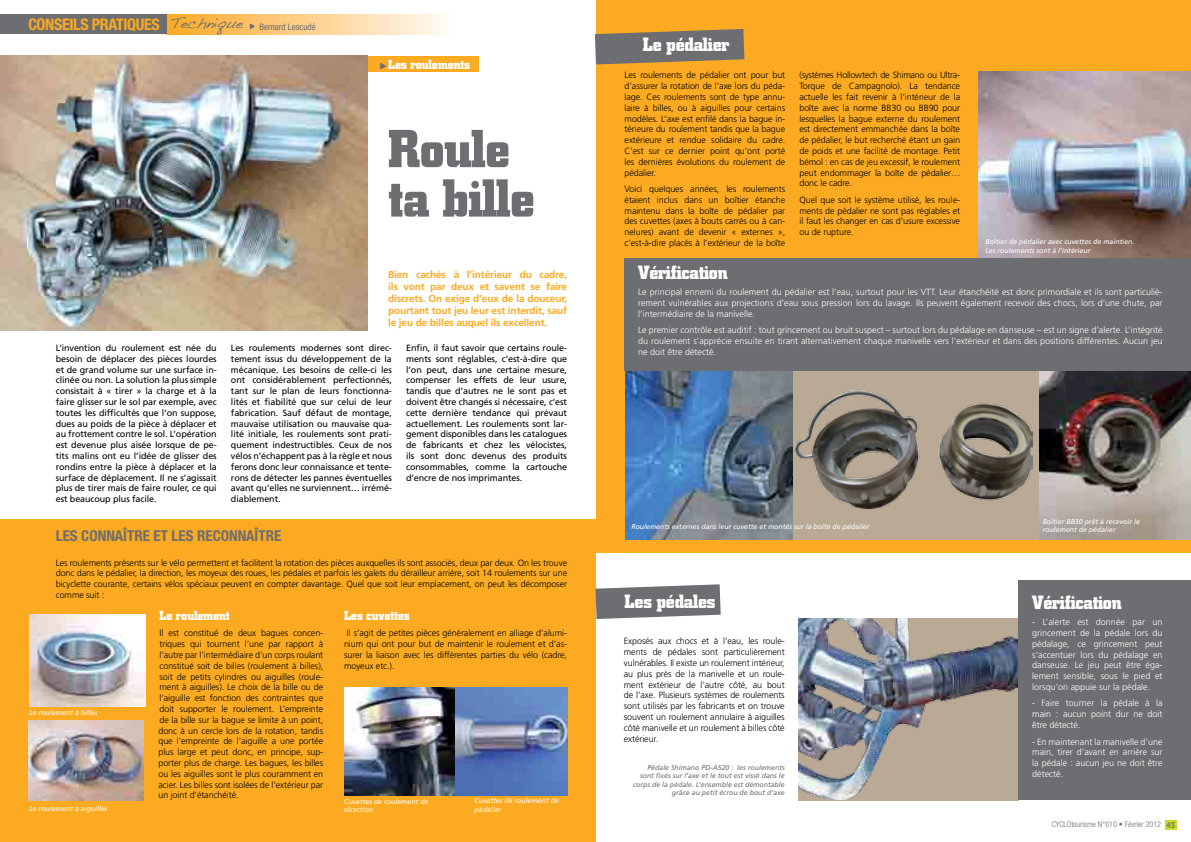
<style>
.page{position:relative;width:1191px;height:842px;background:#fff}
.page>*{position:absolute;margin:0;border:0;box-sizing:border-box;transform-origin:0 0}
.t1{font:700 52.8px/49.5px "City";letter-spacing:-.01em;color:#6d6e71}
.t2{font:700 19px "City";letter-spacing:-.015em;color:#fff}
.t3{font:700 condensed 16px "Helvetica Neue";letter-spacing:-.02em;color:#fbaa21}
.t4{font:700 condensed 15px "Helvetica Neue";color:#6d6e71}
.t5{font:700 13px "City";letter-spacing:-.01em;color:#fff}
.t6{font:700 10px/12px "Frutiger";letter-spacing:-.01em;color:#fbaa21;text-align:justify}
.t7{font:300 9px/10.8px "Frutiger";letter-spacing:-.01em;color:#000;text-align:justify}
.t8{font:9px/10.8px "Frutiger";letter-spacing:-.01em;color:#000;text-align:justify}
.t9{font:300 9px/10.8px "Frutiger";color:#fff;text-align:justify}
.t10{font:300 condensed 8px "Helvetica Neue";color:#6d6e71}
.t11{font:italic 7px/8.4px "Frutiger";color:#fff}
.t12{font:italic 7px/8.4px "Frutiger";color:#6d6e71;text-align:right}
.s1{font-family:"Handwriting Dakota";font-weight:400;font-stretch:normal;font-size:15px;color:#6d6e71}
.s2{font-family:"Distro Bats";font-weight:400;font-stretch:normal;font-size:7px;color:#6d6e71}
.s3{font-weight:400;font-size:9px;color:#6d6e71}
.s4{font-family:"Distro Bats";font-weight:400;font-size:8px;color:#6d6e71}
.s5{font-family:"City";font-weight:500;font-stretch:normal}
</style>
<div class="page">
<div style="left:1165px;top:820px;width:11px;height:9px;background:#cbdb2a"></div>
<div style="left:596px;top:0;width:595px;height:553px;background:#fbaa21"></div>
<div style="left:0;top:519px;width:595px;height:323px;background:#fbaa21"></div>
<div style="left:331px;top:57px;width:147px;height:15px;background:#fbaa21"></div>
<img style="left:0;top:56px;width:367px;height:274px">
<div style="left:167px;top:14px;width:283px;height:20px;background:linear-gradient(to right,#fca927,#fffaf7)"></div>
<div style="left:0;top:14px;width:167px;height:20px;background:#6d6e71"></div>
<img style="left:29px;top:615px;width:116px;height:92px">
<img style="left:28px;top:720px;width:116px;height:81px">
<img style="left:344px;top:687px;width:223px;height:108px">
<img style="left:978px;top:71px;width:213px;height:187px">
<img style="left:1038px;top:370px;width:153px;height:169px">
<div style="left:791px;top:344px;width:247px;height:195px;background:#b9a995"></div>
<img style="left:796px;top:390px;width:236px;height:118px">
<img style="left:625px;top:370px;width:167px;height:169px">
<img style="left:798px;top:618px;width:220px;height:181px">
<div style="left:624px;top:258px;width:567px;height:112px;background:#6d6e71"></div>
<div style="left:1018px;top:580px;width:173px;height:219px;background:#6d6e71"></div>
<svg style="left:595px;top:584px;width:125px;height:35px;background:#818183"></svg>
<svg style="left:595px;top:29px;width:149px;height:35px;background:#807666"></svg>
<h3 class="t3" style="left:28px;top:15px;width:289px">CONSEILS PRATIQUES <span class="s1">Technique</span> <span class="s2">,</span> <span class="s3">Bernard Lescudé</span></h3>
<h3 class="t5" style="left:380px;top:57px;width:91px"><span class="s4">,</span> Les roulements</h3>
<h1 class="t1" style="left:388px;top:125px;width:148px">Roule ta bille</h1>
<p class="t6" style="left:388px;top:269px;width:180px">Bien cachés à l’intérieur du cadre, ils vont par deux et savent se faire discrets. On exige d’eux de la douceur, pourtant tout jeu leur est interdit, sauf le jeu de billes auquel ils excellent.</p>
<p class="t8" style="left:56px;top:342px;width:162px">L’invention du roulement est née du besoin de déplacer des pièces lourdes et de grand volume sur une surface in&shy;clinée ou non. La solution la plus simple consistait à « tirer » la charge et à la faire glisser sur le sol par exemple, avec toutes les difficultés que l’on suppose, dues au poids de la pièce à déplacer et au frottement contre le sol. L’opération est devenue plus aisée lorsque de pe&shy;tits malins ont eu l’idée de glisser des rondins entre la pièce à déplacer et la surface de déplacement. Il ne s’agissait plus de tirer mais de faire rouler, ce qui est beaucoup plus facile.</p>
<p class="t8" style="left:231px;top:342px;width:162px">Les roulements modernes sont direc&shy;tement issus du développement de la mécanique. Les besoins de celle-ci les ont considérablement perfectionnés, tant sur le plan de leurs fonctionna&shy;lités et fiabilité que sur celui de leur fabrication. Sauf défaut de montage, mauvaise utilisation ou mauvaise qua&shy;lité initiale, les roulements sont prati&shy;quement indestructibles. Ceux de nos vélos n’échappent pas à la règle et nous ferons donc leur connaissance et tente&shy;rons de détecter les pannes éventuelles avant qu’elles ne surviennent… irrémé&shy;diablement.</p>
<p class="t8" style="left:406px;top:342px;width:162px">Enfin, il faut savoir que certains roule&shy;ments sont réglables, c’est-à-dire que l’on peut, dans une certaine mesure, compenser les effets de leur usure, tandis que d’autres ne le sont pas et doivent être changés si nécessaire, c’est cette dernière tendance qui prévaut actuellement. Les roulements sont lar&shy;gement disponibles dans les catalogues de fabricants et chez les vélocistes, ils sont donc devenus des produits consommables, comme la cartouche d’encre de nos imprimantes.</p>
<h3 class="t4" style="left:56px;top:526px;width:35px">LES CONNA</h3>
<h3 class="t4" style="left:123px;top:526px;width:13px">ÎTRE</h3>
<h3 class="t4" style="left:153px;top:526px;width:53px">ETLES RECONNA</h3>
<h3 class="t4" style="left:255px;top:526px;width:13px">ÎTRE</h3>
<p class="t7" style="left:56px;top:557px;width:513px">Les roulements présents sur le vélo permettent et facilitent la rotation des pièces auxquelles ils sont associés, deux par deux. On les trouve donc dans le pédalier, la direction, les moyeux des roues, les pédales et parfois les galets du dérailleur arrière, soit 14 roulements sur une bicyclette courante, certains vélos spéciaux peuvent en compter davantage. Quel que soit leur emplacement, on peut les décomposer comme suit :</p>
<h3 class="t5" style="left:160px;top:608px;width:72px">Le roulement</h3>
<p class="t7" style="left:158px;top:628px;width:166px">Il est constitué de deux bagues concen&shy;triques qui tournent l’une par rapport à l’autre par l’intermédiaire d’un corps roulant constitué soit de billes (roulement à billes), soit de petits cylindres ou aiguilles (roule&shy;ment à aiguilles). Le choix de la bille ou de l’aiguille est fonction des contraintes que doit supporter le roulement. L’empreinte de la bille sur la bague se limite à un point, donc à un cercle lors de la rotation, tandis que l’empreinte de l’aiguille a une portée plus large et peut donc, en principe, sup&shy;porter plus de charge. Les bagues, les billes ou les aiguilles sont le plus couramment en acier. Les billes sont isolées de l’extérieur par un joint d’étanchéité.</p>
<h3 class="t5" style="left:344px;top:608px;width:67px">Les cuvettes</h3>
<p class="t7" style="left:344px;top:628px;width:224px;text-indent:3px">Il s’agit de petites pièces généralement en alliage d’alumi&shy;nium qui ont pour but de maintenir le roulement et d’as&shy;surer la liaison avec les différentes parties du vélo (cadre, moyeux etc.).</p>
<p class="t11" style="left:29px;top:709px;width:70px">Le roulement à billes</p>
<p class="t11" style="left:474px;top:797px;width:86px">Cuvettes de roulement de pédalier</p>
<p class="t11" style="left:344px;top:797px;width:86px">Cuvettes de roulement de</p>
<p class="t11" style="left:29px;top:805px;width:80px">Le roulement à aiguilles</p>
<p class="t11" style="left:344px;top:805px;width:31px">direction</p>
<h2 class="t2" style="left:643px;top:34px;width:88px">Le pédalier</h2>
<p class="t7" style="left:624px;top:70px;width:162px">Les roulements de pédalier ont pour but d’assurer la rotation de l’axe lors du péda&shy;lage. Ces roulements sont de type annu&shy;laire à billes, ou à aiguilles pour certains modèles. L’axe est enfilé dans la bague in&shy;térieure du roulement tandis que la bague extérieure et rendue solidaire du cadre.<br>C’est sur ce dernier point qu’ont porté les dernières évolutions du roulement de pédalier.</p>
<p class="t7" style="left:624px;top:183px;width:162px">Voici quelques années, les roulements étaient inclus dans un boîtier étanche maintenu dans la boîte de pédalier par des cuvettes (axes à bouts carrés ou à can&shy;nelures) avant de devenir « externes », c’est-à-dire placés à l’extérieur de la boîte</p>
<p class="t7" style="left:799px;top:70px;width:162px">(systèmes Hollowtech de Shimano ou Ultra-Torque de Campagnolo). La tendance actuelle les fait revenir à l’intérieur de la boîte avec la norme BB30 ou BB90 pour lesquelles la bague externe du roulement est directement emmanchée dans la boîte de pédalier, le but recherché étant un gain de poids et une facilité de montage. Petit bémol : en cas de jeu excessif, le roulement peut endommager la boîte de pédalier… donc le cadre.</p>
<p class="t7" style="left:799px;top:194px;width:162px">Quel que soit le système utilisé, les roule&shy;ments de pédalier ne sont pas réglables et il faut les changer en cas d’usure excessive ou de rupture.</p>
<p class="t11" style="left:985px;top:238px;width:150px">Boîtier de pédalier avec cuvettes de maintien.<br>Les roulements sont à l’intérieur</p>
<h2 class="t2" style="left:638px;top:261px;width:91px">Vérification</h2>
<p class="t9" style="left:638px;top:287px;width:526px">Le principal ennemi du roulement du pédalier est l’eau, surtout pour les VTT. Leur étanchéité est donc primordiale et ils sont particuliè&shy;rement vulnérables aux projections d’eau sous pression lors du lavage. Ils peuvent également recevoir des chocs, lors d’une chute, par l’intermédiaire de la manivelle.</p>
<p class="t9" style="left:638px;top:325px;width:526px">Le premier contrôle est auditif : tout grincement ou bruit suspect – surtout lors du pédalage en danseuse – est un signe d’alerte. L’intégrité du roulement s’apprécie ensuite en tirant alternativement chaque manivelle vers l’extérieur et dans des positions différentes. Aucun jeu ne doit être détecté.</p>
<p class="t11" style="left:631px;top:522px;width:240px">Roulements externes dans leur cuvette et montés sur la boîte de pédalier</p>
<h2 class="t2" style="left:624px;top:591px;width:92px">Les pédales</h2>
<p class="t7" style="left:624px;top:636px;width:162px">Exposés aux chocs et à l’eau, les roule&shy;ments de pédales sont particulièrement vulnérables. Il existe un roulement intérieur, au plus près de la manivelle et un roule&shy;ment extérieur de l’autre côté, au bout de l’axe. Plusieurs systèmes de roulements sont utilisés par les fabricants et on trouve souvent un roulement annulaire à aiguilles côté manivelle et un roulement à billes côté extérieur.</p>
<p class="t12" style="left:633px;top:763px;width:153px">Pédale Shimano PD-A520 : les roulements sont fixés sur l’axe et le tout est vissé dans le corps de la pédale. L’ensemble est démontable grâce au petit écrou de bout d’axe</p>
<p class="t11" style="left:1042px;top:517px;width:99px">Boîtier BB30 prêt à recevoir le roulement de pédalier</p>
<h2 class="t2" style="left:1032px;top:591px;width:91px">Vérification</h2>
<p class="t9" style="left:1032px;top:617px;width:132px">- L’alerte est donnée par un grincement de la pédale lors du pédalage, ce grincement peut s’accentuer lors du pédalage en danseuse. Le jeu peut être éga&shy;lement sensible, sous le pied et lorsqu’on appuie sur la pédale.</p>
<p class="t9" style="left:1032px;top:698px;width:132px">- Faire tourner la pédale à la main : aucun point dur ne doit être détecté.</p>
<p class="t9" style="left:1032px;top:736px;width:132px">- En maintenant la manivelle d’une main, tirer d’avant en arrière sur la pédale : aucun jeu ne doit être détecté.</p>
<p class="t10" style="left:1051px;top:820px;width:125px">CYCLOtourisme N°610 • Février 2012 <span class="s5">43</span></p>
</div>
